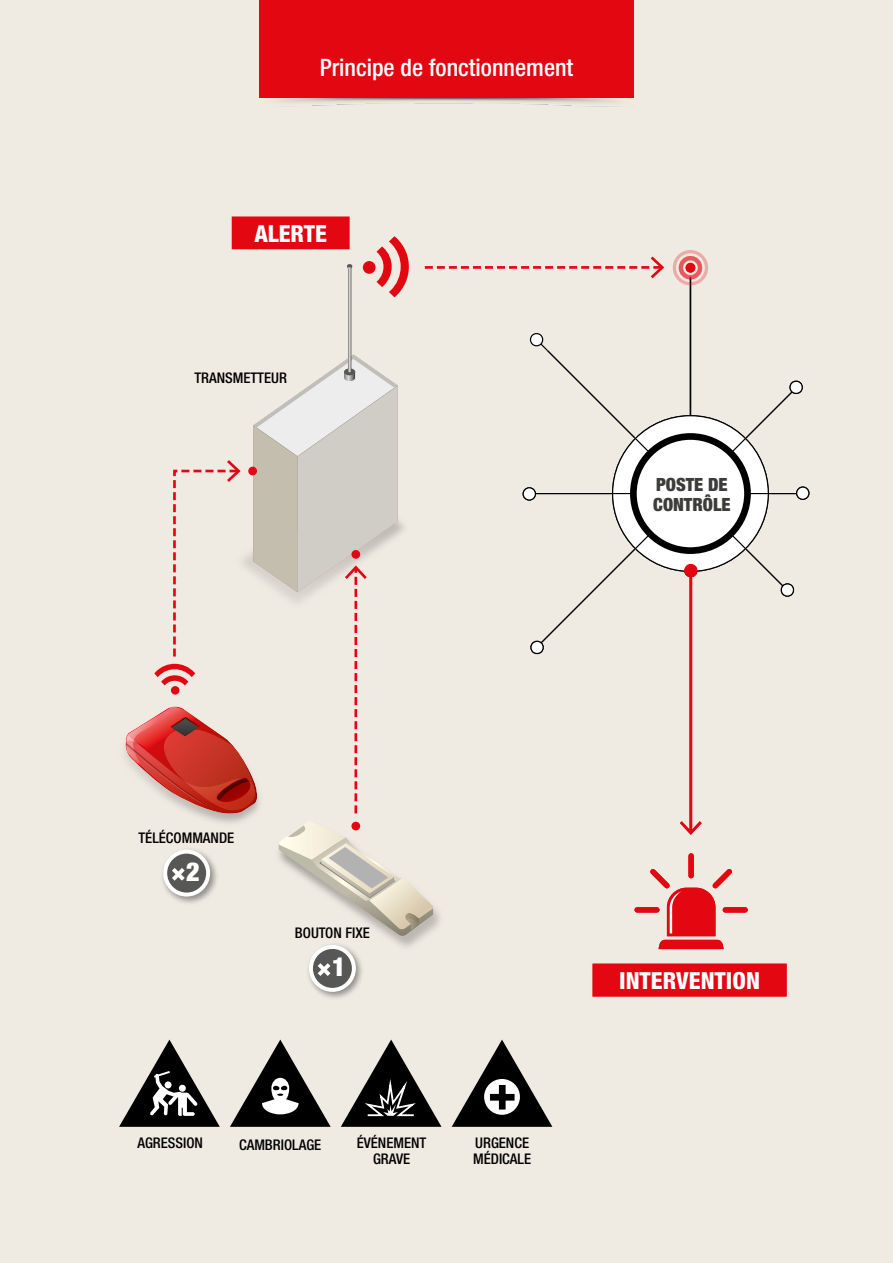
<style>
.page{position:relative;width:893px;height:1263px;background:#efeae2}
.page>*{position:absolute;margin:0;border:0;box-sizing:border-box;transform-origin:0 0}
.t1{font:900 condensed 26.1px "Helvetica Neue";color:#fff}
.t2{font:500 condensed 24px "Helvetica Neue";color:#fff}
.t3{font:800 condensed 23.55px "Helvetica Neue";color:#fff}
.t4{font:900 condensed 18.3px/20.1px "Helvetica Neue";color:#3c3c3b}
.t5{font:500 condensed 14.7px/16px "Helvetica Neue";color:#000}
</style>
<div class="page">
<hr style="left:690px;top:277px;width:1px;height:295px;background:#000">
<img style="left:193px;top:813px;width:41px;height:10px">
<img style="left:234px;top:813px;width:206px;height:134px">
<svg style="left:278px;top:821px;width:156px;height:115px"></svg>
<div style="left:351px;top:822px;width:9px;height:8px;background:#e30712;border-radius:50%"></div>
<svg style="left:424px;top:256px;width:240px;height:22px"></svg>
<img style="left:162px;top:849px;width:55px;height:54px">
<svg style="left:163px;top:850px;width:47px;height:46px;background:#a1a09e"></svg>
<img style="left:304px;top:939px;width:63px;height:59px">
<svg style="left:309px;top:945px;width:47px;height:47px;background:#a2a19f"></svg>
<hr style="left:689px;top:570px;width:3px;height:262px;background:#e30712">
<svg style="left:680px;top:821px;width:22px;height:14px"></svg>
<div style="left:593px;top:964px;width:194px;height:32px;background:#e30712"></div>
<div style="left:637px;top:907px;width:20px;height:5px;background:#e30712"></div>
<div style="left:725px;top:907px;width:20px;height:5px;background:#e30712"></div>
<div style="left:688px;top:856px;width:6px;height:20px;background:#e30712"></div>
<svg style="left:645px;top:864px;width:92px;height:85px"></svg>
<svg style="left:797px;top:487px;width:12px;height:12px"></svg>
<div style="left:796px;top:486px;width:13px;height:14px;border:1px solid #000;border-radius:50%"></div>
<svg style="left:523px;top:488px;width:12px;height:12px"></svg>
<div style="left:523px;top:487px;width:13px;height:14px;border:1px solid #000;border-radius:50%"></div>
<svg style="left:528px;top:331px;width:276px;height:325px"></svg>
<div style="left:633px;top:436px;width:114px;height:115px;background:#fff;border-radius:50%"></div>
<div style="left:630px;top:433px;width:121px;height:121px;border:7px solid #000;border-radius:50%"></div>
<div style="left:686px;top:263px;width:9px;height:10px;background:#e30712;border-radius:50%"></div>
<div style="left:679px;top:256px;width:23px;height:23px;border:4px solid #e30712;border-radius:50%"></div>
<div style="left:673px;top:250px;width:35px;height:35px;border:3px solid #e30712;border-radius:50%"></div>
<svg style="left:452px;top:1039px;width:100px;height:88px"></svg>
<svg style="left:341px;top:1039px;width:100px;height:88px"></svg>
<svg style="left:119px;top:1039px;width:101px;height:88px"></svg>
<svg style="left:230px;top:1039px;width:101px;height:88px"></svg>
<svg style="left:125px;top:216px;width:284px;height:597px"></svg>
<img style="left:259px;top:97px;width:375px;height:10px">
<div style="left:259px;top:0;width:375px;height:97px;background:#e30712"></div>
<h2 class="t2" style="left:320px;top:54px;width:255px">Principe de fonctionnement</h2>
<h3 class="t3" style="left:254px;top:220px;width:74px">ALERTE</h3>
<p class="t5" style="left:194px;top:370px;width:94px">TRANSMETTEUR</p>
<p class="t4" style="left:653px;top:474px;width:79px">POSTE DE<br>CONTRÔLE</p>
<p class="t5" style="left:138px;top:830px;width:97px">TÉLÉCOMMANDE</p>
<h1 class="t1" style="left:186px;top:856px;width:15px">2</h1>
<p class="t5" style="left:295px;top:925px;width:76px">BOUTON FIXE</p>
<h1 class="t1" style="left:332px;top:952px;width:15px">1</h1>
<p class="t5" style="left:357px;top:1134px;width:71px;text-align:center">ÉVÉNEMENT<br>GRAVE</p>
<p class="t5" style="left:137px;top:1135px;width:67px">AGRESSION</p>
<p class="t5" style="left:239px;top:1136px;width:84px">CAMBRIOLAGE</p>
<p class="t5" style="left:473px;top:1134px;width:59px">URGENCE<br>MÉDICALE</p>
<h3 class="t3" style="left:619px;top:967px;width:142px">INTERVENTION</h3>
</div>
